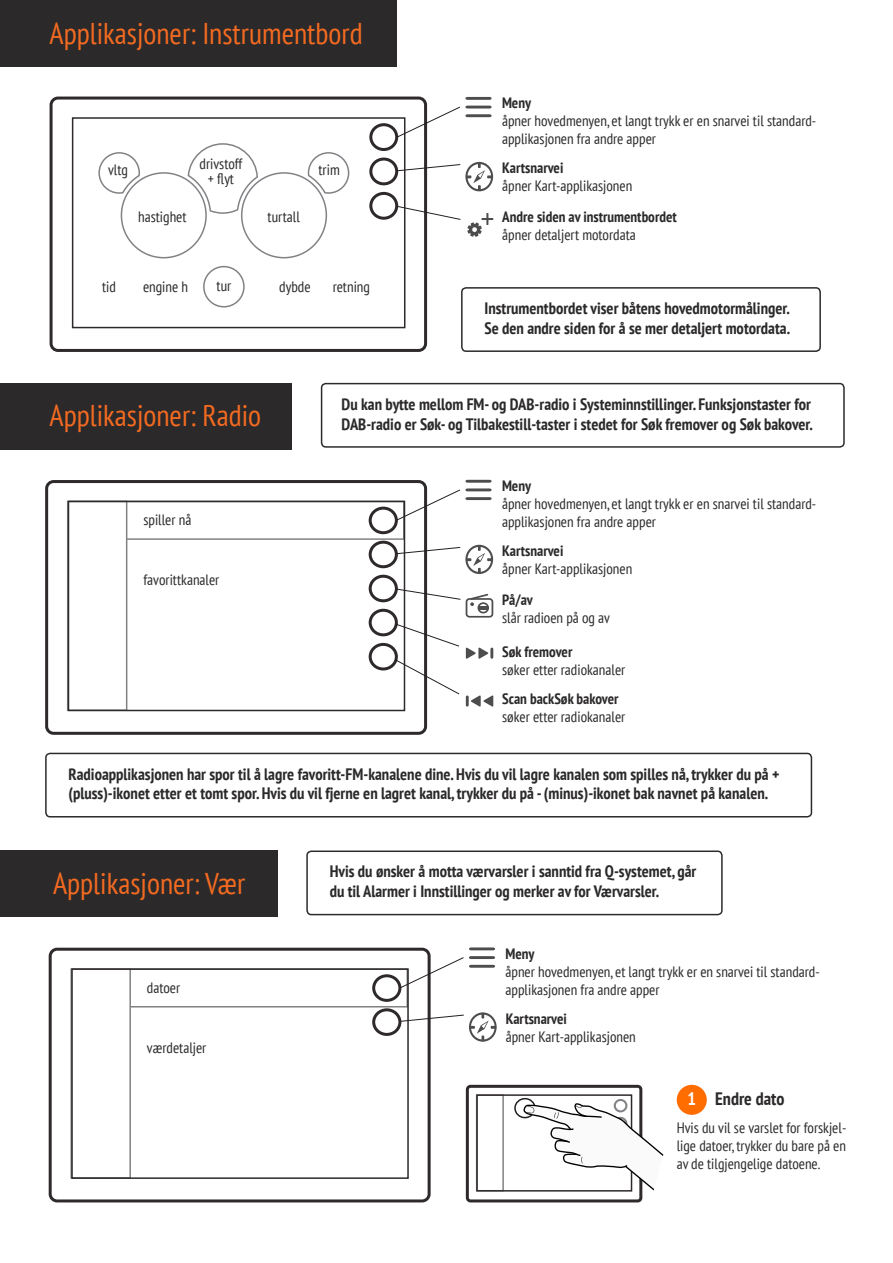
<style>
.page{position:relative;width:893px;height:1263px;background:#fff}
.page>*{position:absolute;margin:0;border:0;box-sizing:border-box;transform-origin:0 0}
.t1{font:condensed 30px "PT Sans";color:#f36a21}
.t2{font:700 condensed 18px "PT Sans";color:#2b292a}
.t3{font:700 condensed 16.5px/19.8px "PT Sans";color:#2b292a}
.t4{font:condensed 15px/18px "PT Sans";color:#2b292a}
.t5{font:700 condensed 15px "PT Sans";color:#2b292a}
.s1{color:#fff}
</style>
<div class="page">
<div style="left:68px;top:501px;width:336px;height:39px;background:#fff;border:2px solid #828282"></div>
<div style="left:67px;top:501px;width:60px;height:210px;background:#fff;border:2px solid #828282"></div>
<div style="left:45px;top:480px;width:382px;height:255px;border:3px solid #2e292b;border-radius:7px"></div>
<div style="left:68px;top:501px;width:337px;height:210px;border:2px solid #2e292b"></div>
<div style="left:0;top:383px;width:292px;height:66px;background:#2b292a"></div>
<div style="left:50px;top:97px;width:377px;height:255px;border:3px solid #2e292b;border-radius:7px"></div>
<div style="left:72px;top:117px;width:333px;height:211px;border:2px solid #2e292b"></div>
<svg style="left:98px;top:143px;width:252px;height:165px"></svg>
<div style="left:0;top:0;width:397px;height:67px;background:#2b292a"></div>
<svg style="left:465px;top:97px;width:27px;height:3px"></svg>
<div style="left:461px;top:287px;width:360px;height:65px;border:2px solid #2b2b2b;border-radius:4px"></div>
<svg style="left:368px;top:106px;width:125px;height:131px"></svg>
<div style="left:45px;top:753px;width:767px;height:64px;border:2px solid #2b2b2b;border-radius:4px"></div>
<svg style="left:367px;top:480px;width:126px;height:227px"></svg>
<div style="left:71px;top:968px;width:337px;height:39px;background:#fff;border:2px solid #828282"></div>
<div style="left:70px;top:968px;width:61px;height:210px;background:#fff;border:2px solid #828282"></div>
<div style="left:49px;top:948px;width:382px;height:254px;border:3px solid #2e292b;border-radius:7px"></div>
<div style="left:71px;top:968px;width:338px;height:211px;border:2px solid #2e292b"></div>
<div style="left:0;top:850px;width:278px;height:67px;background:#2b292a"></div>
<svg style="left:469px;top:947px;width:26px;height:3px"></svg>
<div style="left:306px;top:850px;width:417px;height:65px;border:2px solid #2b2b2b;border-radius:4px"></div>
<svg style="left:371px;top:956px;width:126px;height:86px"></svg>
<div style="left:476px;top:1094px;width:28px;height:97px;background:#fff;border:2px solid #828282"></div>
<div style="left:466px;top:1085px;width:176px;height:117px;border:3px solid #2e292b;border-radius:3px"></div>
<div style="left:476px;top:1094px;width:156px;height:97px;border:2px solid #2e292b"></div>
<div style="left:514px;top:1098px;width:22px;height:20px;border:2px solid #231f20;border-radius:50%"></div>
<svg style="left:523px;top:1099px;width:140px;height:91px"></svg>
<div style="left:677px;top:1085px;width:30px;height:30px;background:#ff6c00;border-radius:50%"></div>
<div style="left:321px;top:383px;width:524px;height:65px;border:2px solid #2b2b2b;border-radius:4px"></div>
<h1 class="t1" style="left:50px;top:14px;width:315px">Applikasjoner: Instrumentbord</h1>
<p class="t4" style="left:200px;top:156px;width:44px;line-height:15px;text-align:center">drivstoff + flyt</p>
<p class="t4" style="left:108px;top:160px;width:21px">vltg</p>
<p class="t4" style="left:319px;top:160px;width:23px">trim</p>
<p class="t4" style="left:138px;top:207px;width:50px">hastighet</p>
<p class="t4" style="left:268px;top:207px;width:34px">turtall</p>
<p class="t4" style="left:102px;top:277px;width:15px">tid</p>
<p class="t4" style="left:143px;top:277px;width:47px">engine h</p>
<p class="t4" style="left:279px;top:277px;width:33px">dybde</p>
<p class="t4" style="left:333px;top:277px;width:39px">retning</p>
<p class="t4" style="left:217px;top:277px;width:16px">tur</p>
<p class="t5" style="left:502px;top:93px;width:31px">Meny</p>
<p class="t4" style="left:502px;top:112px;width:316px">åpner hovedmenyen, et langt trykk er en snarvei til standard&shy;applikasjonen fra andre apper</p>
<p class="t5" style="left:502px;top:158px;width:63px">Kartsnarvei</p>
<p class="t4" style="left:502px;top:177px;width:132px">åpner Kart-applikasjonen</p>
<p class="t5" style="left:502px;top:207px;width:176px">Andre siden av instrumentbordet</p>
<p class="t4" style="left:502px;top:226px;width:135px">åpner detaljert motordata</p>
<p class="t3" style="left:484px;top:298px;width:307px">Instrumentbordet viser båtens hovedmotormålinger.<br>Se den andre siden for å se mer detaljert motordata.</p>
<h1 class="t1" style="left:50px;top:397px;width:213px">Applikasjoner: Radio</h1>
<p class="t4" style="left:143px;top:511px;width:49px">spiller nå</p>
<p class="t4" style="left:143px;top:571px;width:77px">favorittkanaler</p>
<p class="t3" style="left:342px;top:394px;width:473px">Du kan bytte mellom FM- og DAB-radio i Systeminnstillinger. Funksjonstaster for<br>DAB-radio er Søk- og Tilbakestill-taster i stedet for Søk fremover og Søk bakover.</p>
<p class="t5" style="left:502px;top:476px;width:31px">Meny</p>
<p class="t4" style="left:502px;top:494px;width:316px">åpner hovedmenyen, et langt trykk er en snarvei til standard&shy;applikasjonen fra andre apper</p>
<p class="t5" style="left:502px;top:541px;width:63px">Kartsnarvei</p>
<p class="t4" style="left:502px;top:559px;width:132px">åpner Kart-applikasjonen</p>
<p class="t5" style="left:502px;top:590px;width:32px">På/av</p>
<p class="t4" style="left:502px;top:608px;width:109px">slår radioen på og av</p>
<p class="t5" style="left:502px;top:642px;width:72px">Søk fremover</p>
<p class="t4" style="left:502px;top:660px;width:125px">søker etter radiokanaler</p>
<p class="t5" style="left:502px;top:689px;width:118px">Scan backSøk bakover</p>
<p class="t4" style="left:502px;top:707px;width:125px">søker etter radiokanaler</p>
<p class="t3" style="left:69px;top:763px;width:712px">Radioapplikasjonen har spor til å lagre favoritt-FM-kanalene dine. Hvis du vil lagre kanalen som spilles nå, trykker du på + (pluss)-ikonet etter et tomt spor. Hvis du vil fjerne en lagret kanal, trykker du på - (minus)-ikonet bak navnet på kanalen.</p>
<h1 class="t1" style="left:53px;top:864px;width:194px">Applikasjoner: Vær</h1>
<p class="t4" style="left:147px;top:978px;width:35px">datoer</p>
<p class="t4" style="left:147px;top:1038px;width:61px">værdetaljer</p>
<p class="t3" style="left:330px;top:861px;width:368px">Hvis du ønsker å motta værvarsler i sanntid fra Q-systemet, går du til Alarmer i Innstillinger og merker av for Værvarsler.</p>
<p class="t5" style="left:505px;top:943px;width:31px">Meny</p>
<p class="t4" style="left:505px;top:962px;width:316px">åpner hovedmenyen, et langt trykk er en snarvei til standard&shy;applikasjonen fra andre apper</p>
<p class="t5" style="left:506px;top:1008px;width:63px">Kartsnarvei</p>
<p class="t4" style="left:506px;top:1027px;width:132px">åpner Kart-applikasjonen</p>
<p class="t2" style="left:687px;top:1087px;width:98px"><span class="s1">1</span> Endre dato</p>
<p class="t4" style="left:677px;top:1118px;width:171px;text-align:justify">Hvis du vil se varslet for forskjel&shy;lige datoer, trykker du bare på en av de tilgjengelige datoene.</p>
</div>
